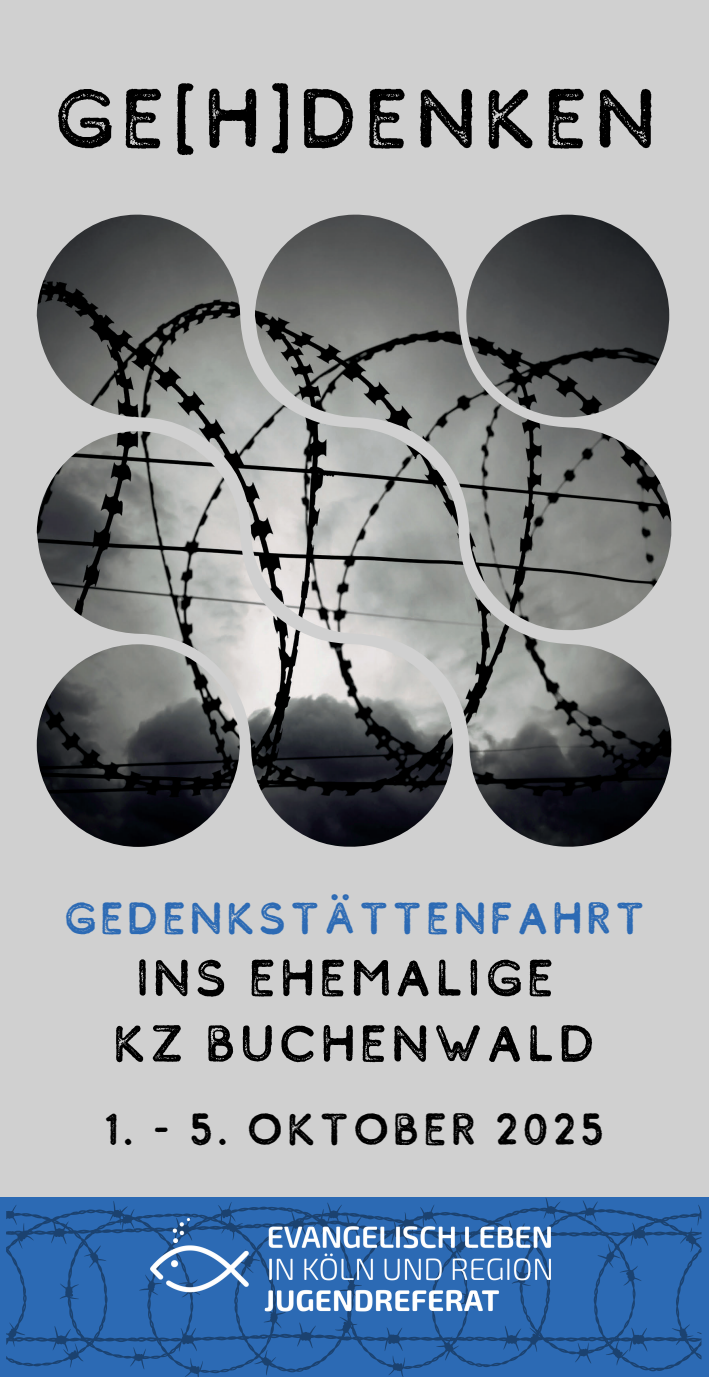
<style>
.page{position:relative;width:709px;height:1377px;background:#d0d0d0}
.page>*{position:absolute;margin:0;border:0;box-sizing:border-box;transform-origin:0 0}
.t1{font:83.48px "Comodo Stamp";letter-spacing:.04em;color:#000}
.t2{font:51.75px/65.5px "Comodo Stamp";letter-spacing:.04em;color:#000;text-align:center}
.t3{font:45px "Comodo Stamp";letter-spacing:.04em;color:#2c6ab4}
.t4{font:45px "Comodo Stamp";letter-spacing:.04em;color:#000}
</style>
<div class="page">
<img style="left:37px;top:215px;width:634px;height:632px">
<svg style="left:6px;top:1197px;width:695px;height:180px;background:#2964ab"></svg>
<img style="left:151px;top:1219px;width:400px;height:123px">
<p class="t1" style="left:50px;top:73px;width:609px">GE[H]DENKEN</p>
<h2 class="t3" style="left:62px;top:893px;width:585px">GEDENKSTÄTTENFAHRT</h2>
<h2 class="t2" style="left:112px;top:945px;width:485px">INS EHEMALIGE<br>KZ BUCHENWALD</h2>
<p class="t4" style="left:103px;top:1104px;width:504px">1. - 5. OKTOBER 2025</p>
</div>
